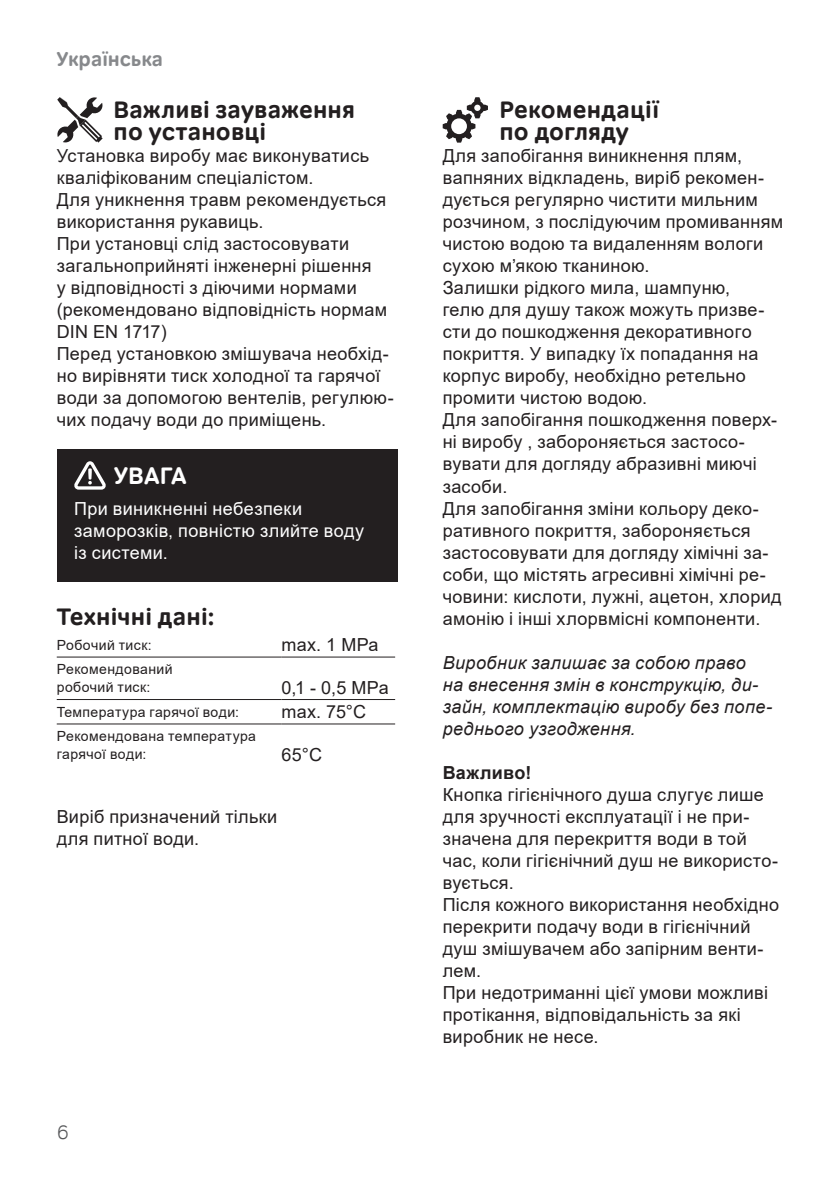
<style>
.page{position:relative;width:840px;height:1191px;background:#fff}
.page>*{position:absolute;margin:0;border:0;box-sizing:border-box;transform-origin:0 0}
.t1{font:700 24px/22px "Tondo Corp";letter-spacing:.01em;color:#231f20}
.t2{font:700 24px "Tondo Corp";letter-spacing:.005em;color:#fff}
.t3{font:700 20px "Tondo Corp";color:#87898c}
.t4{font:300 20px "Tondo Corp";color:#57585a}
.t5{font:18px/22px "Arial";letter-spacing:.02em;color:#231f20}
.t6{font:italic 18px/22px "Arial";letter-spacing:.025em;color:#231f20}
.t7{font:18px/22px "Arial";letter-spacing:.02em;color:#fff}
.t8{font:700 18px "Arial";letter-spacing:.015em;color:#231f20}
.t9{font:14px/18px "Arial";letter-spacing:.03em;color:#231f20}
</style>
<div class="page">
<div style="left:57px;top:450px;width:340px;height:132px;background:#231f20"></div>
<svg style="left:74px;top:461px;width:32px;height:28px"></svg>
<hr style="left:57px;top:656px;width:224px;height:1px;background:#231f20">
<hr style="left:281px;top:656px;width:114px;height:1px;background:#231f20">
<hr style="left:57px;top:699px;width:224px;height:1px;background:#231f20">
<hr style="left:281px;top:699px;width:114px;height:1px;background:#231f20">
<hr style="left:57px;top:723px;width:224px;height:1px;background:#231f20">
<hr style="left:281px;top:723px;width:114px;height:1px;background:#231f20">
<svg style="left:57px;top:97px;width:46px;height:46px"></svg>
<svg style="left:442px;top:97px;width:45px;height:46px"></svg>
<p class="t3" style="left:57px;top:47px;width:108px">Українська</p>
<h1 class="t1" style="left:113px;top:99px;width:243px">Важливі зауваження по установці</h1>
<p class="t5" style="left:57px;top:145px;width:338px">Установка виробу має виконуватись кваліфікованим спеціалістом.<br>Для уникнення травм рекомендується використання рукавиць.<br>При установці слід застосовувати загальноприйняті інженерні рішення<br>у відповідності з діючими нормами (рекомендовано відповідність нормам<br>DIN EN 1717)<br>Перед установкою змішувача необхід&shy;но вирівняти тиск холодної та гарячої води за допомогою вентелів, регулюю&shy;чих подачу води до приміщень.</p>
<h1 class="t2" style="left:114px;top:461px;width:74px">УВАГА</h1>
<p class="t7" style="left:74px;top:497px;width:291px">При виникненні небезпеки заморозків, повністю злийте воду із системи.</p>
<h1 class="t1" style="left:57px;top:605px;width:159px">Технічні дані:</h1>
<p class="t9" style="left:57px;top:636px;width:96px">Робочий тиск:</p>
<p class="t5" style="left:281px;top:634px;width:98px">max. 1 MPa</p>
<p class="t9" style="left:57px;top:660px;width:117px">Рекомендований робочий тиск:</p>
<p class="t5" style="left:281px;top:676px;width:108px">0,1 - 0,5 MPa</p>
<p class="t9" style="left:57px;top:703px;width:184px">Температура гарячої води:</p>
<p class="t5" style="left:281px;top:701px;width:86px">max. 75°C</p>
<p class="t9" style="left:57px;top:727px;width:201px">Рекомендована температура гарячої води:</p>
<p class="t5" style="left:281px;top:743px;width:42px">65°C</p>
<p class="t5" style="left:57px;top:805px;width:222px">Виріб призначений тільки для питної води.</p>
<p class="t4" style="left:57px;top:1120px;width:14px">6</p>
<h1 class="t1" style="left:499px;top:99px;width:161px">Рекомендації по догляду</h1>
<p class="t5" style="left:442px;top:145px;width:342px">Для запобігання виникнення плям, вапняних відкладень, виріб рекомен&shy;дується регулярно чистити мильним розчином, з послідуючим промиванням чистою водою та видаленням вологи сухою м’якою тканиною.<br>Залишки рідкого мила, шампуню,<br>гелю для душу також можуть призве&shy;сти до пошкодження декоративного покриття. У випадку їх попадання на корпус виробу, необхідно ретельно промити чистою водою.<br>Для запобігання пошкодження поверх&shy;ні виробу , забороняється застосо&shy;вувати для догляду абразивні миючі засоби.<br>Для запобігання зміни кольору деко&shy;ративного покриття, забороняється застосовувати для догляду хімічні за&shy;соби, що містять агресивні хімічні ре&shy;човини: кислоти, лужні, ацетон, хлорид амонію і інші хлорвмісні компоненти.</p>
<p class="t6" style="left:442px;top:651px;width:331px">Виробник залишає за собою право<br>на внесення змін в конструкцію, ди&shy;зайн, комплектацію виробу без попе&shy;реднього узгодження.</p>
<p class="t8" style="left:442px;top:759px;width:90px">Важливо!</p>
<p class="t5" style="left:442px;top:783px;width:338px">Кнопка гігієнічного душа слугує лише для зручності експлуатації і не при&shy;значена для перекриття води в той час, коли гігієнічний душ не використо&shy;вується.<br>Після кожного використання необхідно перекрити подачу води в гігієнічний душ змішувачем або запірним венти&shy;лем.<br>При недотриманні цієї умови можливі протікання, відповідальність за які виробник не несе.</p>
</div>
